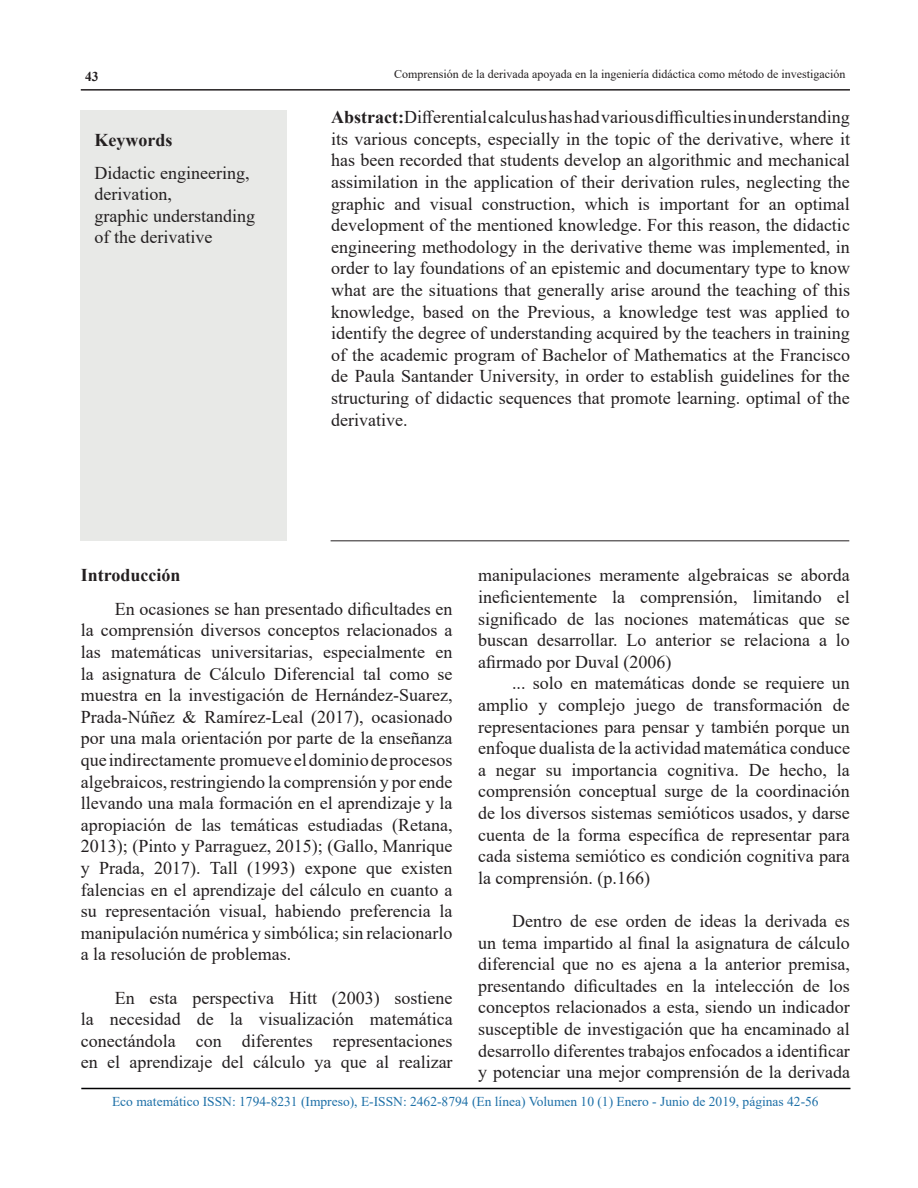
<style>
.page{position:relative;width:918px;height:1188px;background:#fff}
.page>*{position:absolute;margin:0;border:0;box-sizing:border-box;transform-origin:0 0}
.Subtitulo{font:18px/21.6px "Times New Roman";color:#231f20;text-align:justify}
.Resumen{font:18px/21.6px "Times New Roman";color:#231f20}
.t1{font:700 18px "Times New Roman";color:#231f20}
.t2{font:13.5px "Times New Roman";color:#1c6fa7}
.t3{font:700 13.5px "Times New Roman";color:#231f20}
.t4{font:12px "Times New Roman";color:#231f20}
.s1{font-weight:700}
</style>
<div class="page">
<hr style="left:81px;top:1088px;width:769px;height:1px;background:#000001">
<hr style="left:81px;top:89px;width:769px;height:2px;background:#231f20">
<hr style="left:331px;top:540px;width:518px;height:1px;background:#231f20">
<div style="left:81px;top:111px;width:206px;height:430px;background:#e8e9e7"></div>
<p class="t3" style="left:85px;top:67px;width:15px">43</p>
<p class="t1" style="left:95px;top:127px;width:79px">Keywords</p>
<p class="Resumen" style="left:95px;top:161px;width:156px">Didactic engineering, derivation,</p>
<p class="Resumen" style="left:95px;top:204px;width:162px">graphic understanding of the derivative</p>
<p class="t4" style="left:394px;top:66px;width:453px">Comprensión de la derivada apoyada en la ingeniería didáctica como método de investigación</p>
<p class="Resumen" style="left:331px;top:106px;width:520px;text-align:justify"><span class="s1">Abstract:</span>Differential calculus has had various difficulties in understanding its various concepts, especially in the topic of the derivative, where it has been recorded that students develop an algorithmic and mechanical assimilation in the application of their derivation rules, neglecting the graphic and visual construction, which is important for an optimal development of the mentioned knowledge. For this reason, the didactic engineering methodology in the derivative theme was implemented, in order to lay foundations of an epistemic and documentary type to know what are the situations that generally arise around the teaching of this knowledge, based on the Previous, a knowledge test was applied to identify the degree of understanding acquired by the teachers in training of the academic program of Bachelor of Mathematics at the Francisco de Paula Santander University, in order to establish guidelines for the structuring of didactic sequences that promote learning. optimal of the derivative.</p>
<p class="t1" style="left:81px;top:562px;width:101px">Introducción</p>
<p class="Subtitulo" style="left:81px;top:597px;width:373px;text-indent:34px">En ocasiones se han presentado dificultades en la comprensión diversos conceptos relacionados a las matemáticas universitarias, especialmente en la asignatura de Cálculo Diferencial tal como se muestra en la investigación de Hernández-Suarez, Prada-Núñez &amp; Ramírez-Leal (2017), ocasionado por una mala orientación por parte de la enseñanza que indirectamente promueve el dominio de procesos algebraicos, restringiendo la comprensión y por ende llevando una mala formación en el aprendizaje y la apropiación de las temáticas estudiadas (Retana, 2013); (Pinto y Parraguez, 2015); (Gallo, Manrique y Prada, 2017). Tall (1993) expone que existen falencias en el aprendizaje del cálculo en cuanto a su representación visual, habiendo preferencia la manipulación numérica y simbólica; sin relacionarlo a la resolución de problemas.</p>
<p class="Subtitulo" style="left:81px;top:986px;width:373px;text-indent:34px">En esta perspectiva Hitt (2003) sostiene la necesidad de la visualización matemática conectándola con diferentes representaciones en el aprendizaje del cálculo ya que al realizar</p>
<p class="Subtitulo" style="left:478px;top:564px;width:373px">manipulaciones meramente algebraicas se aborda ineficientemente la comprensión, limitando el significado de las nociones matemáticas que se buscan desarrollar. Lo anterior se relaciona a lo afirmado por Duval (2006)</p>
<p class="Subtitulo" style="left:478px;top:672px;width:373px;text-indent:34px">... solo en matemáticas donde se requiere un amplio y complejo juego de transformación de representaciones para pensar y también porque un enfoque dualista de la actividad matemática conduce a negar su importancia cognitiva. De hecho, la comprensión conceptual surge de la coordinación de los diversos sistemas semióticos usados, y darse cuenta de la forma específica de representar para cada sistema semiótico es condición cognitiva para la comprensión. (p.166)</p>
<p class="Subtitulo" style="left:478px;top:910px;width:373px;text-indent:34px">Dentro de ese orden de ideas la derivada es un tema impartido al final la asignatura de cálculo diferencial que no es ajena a la anterior premisa, presentando dificultades en la intelección de los conceptos relacionados a esta, siendo un indicador susceptible de investigación que ha encaminado al desarrollo diferentes trabajos enfocados a identificar y potenciar una mejor comprensión de la derivada</p>
<p class="t2" style="left:112px;top:1092px;width:708px">Eco matemático ISSN: 1794-8231 (Impreso), E-ISSN: 2462-8794 (En línea) Volumen 10 (1) Enero - Junio de 2019, páginas 42-56</p>
</div>
